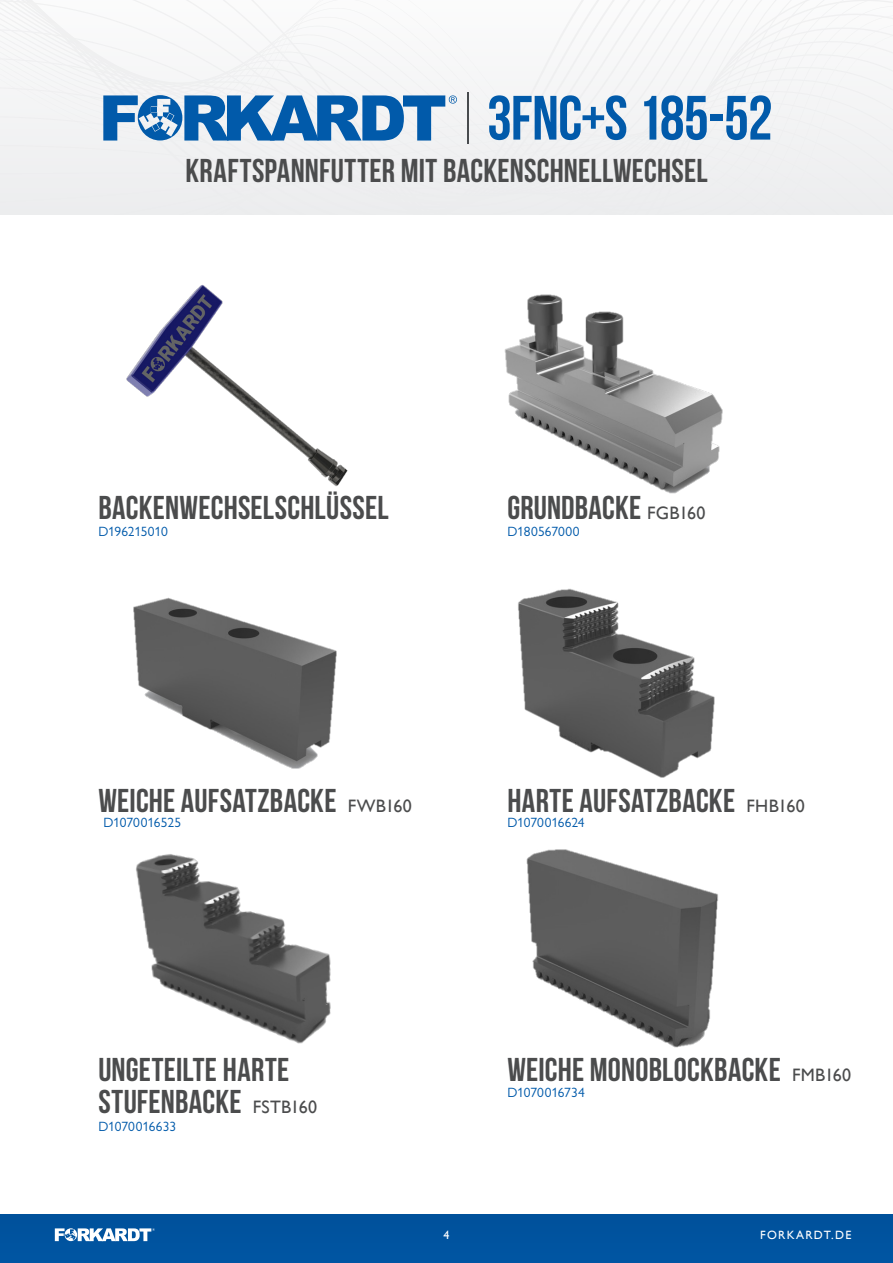
<style>
.page{position:relative;width:893px;height:1263px;background:#fff}
.page>*{position:absolute;margin:0;border:0;box-sizing:border-box;transform-origin:0 0}
.t1{font:62.4px "Bebas Neue";letter-spacing:-.01em;color:#015aaa}
.t2{font:33px "Bebas Neue";letter-spacing:.005em;color:#4b4c4d}
.t3{font:13.5px "Gill Sans Nova";letter-spacing:-.005em;color:#015aaa}
.t4{font:12px "Gill Sans";letter-spacing:.105em;color:#fff}
.s1{font-family:"Gill Sans";font-size:18px}
</style>
<div class="page">
<div style="left:0;top:1214px;width:893px;height:49px;background:#00539f"></div>
<svg style="left:55px;top:1228px;width:100px;height:13px"></svg>
<div style="left:0;top:0;width:893px;height:215px;background:#f2f3f4"></div>
<img style="left:526px;top:849px;width:192px;height:199px">
<img style="left:136px;top:854px;width:195px;height:190px">
<img style="left:133px;top:597px;width:204px;height:171px">
<img style="left:518px;top:588px;width:197px;height:190px">
<img style="left:504px;top:294px;width:219px;height:200px">
<img style="left:126px;top:284px;width:222px;height:203px">
<svg style="left:103px;top:95px;width:354px;height:46px"></svg>
<hr style="left:467px;top:92px;width:1px;height:52px;background:#484b4e">
<p class="t1" style="left:487px;top:84px;width:287px">3FNC+S 185-52</p>
<p class="t2" style="left:185px;top:153px;width:524px">KRAFTSPANNFUTTER MIT BACKENSCHNELLWECHSEL</p>
<p class="t2" style="left:98px;top:490px;width:292px">BACKENWECHSELSCHLÜSSEL</p>
<p class="t3" style="left:98px;top:523px;width:71px">D196215010</p>
<p class="t2" style="left:507px;top:490px;width:200px">GRUNDBACKE <span class="s1">FGB160</span></p>
<p class="t3" style="left:507px;top:523px;width:74px">D180567000</p>
<p class="t2" style="left:98px;top:782px;width:315px">WEICHE AUFSATZBACKE <span class="s1">FWB160</span></p>
<p class="t3" style="left:103px;top:814px;width:79px">D1070016525</p>
<p class="t2" style="left:507px;top:782px;width:299px">HARTE AUFSATZBACKE <span class="s1">FHB160</span></p>
<p class="t3" style="left:507px;top:814px;width:79px">D1070016624</p>
<p class="t2" style="left:98px;top:1051px;width:193px">UNGETEILTE HARTE</p>
<p class="t2" style="left:98px;top:1083px;width:220px">STUFENBACKE <span class="s1">FSTB160</span></p>
<p class="t3" style="left:98px;top:1118px;width:79px">D1070016633</p>
<p class="t2" style="left:507px;top:1051px;width:345px">WEICHE MONOBLOCKBACKE <span class="s1">FMB160</span></p>
<p class="t3" style="left:507px;top:1084px;width:79px">D1070016734</p>
<p class="t4" style="left:443px;top:1228px;width:7px">4</p>
<p class="t4" style="left:760px;top:1228px;width:93px">FORKARDT.DE</p>
</div>
